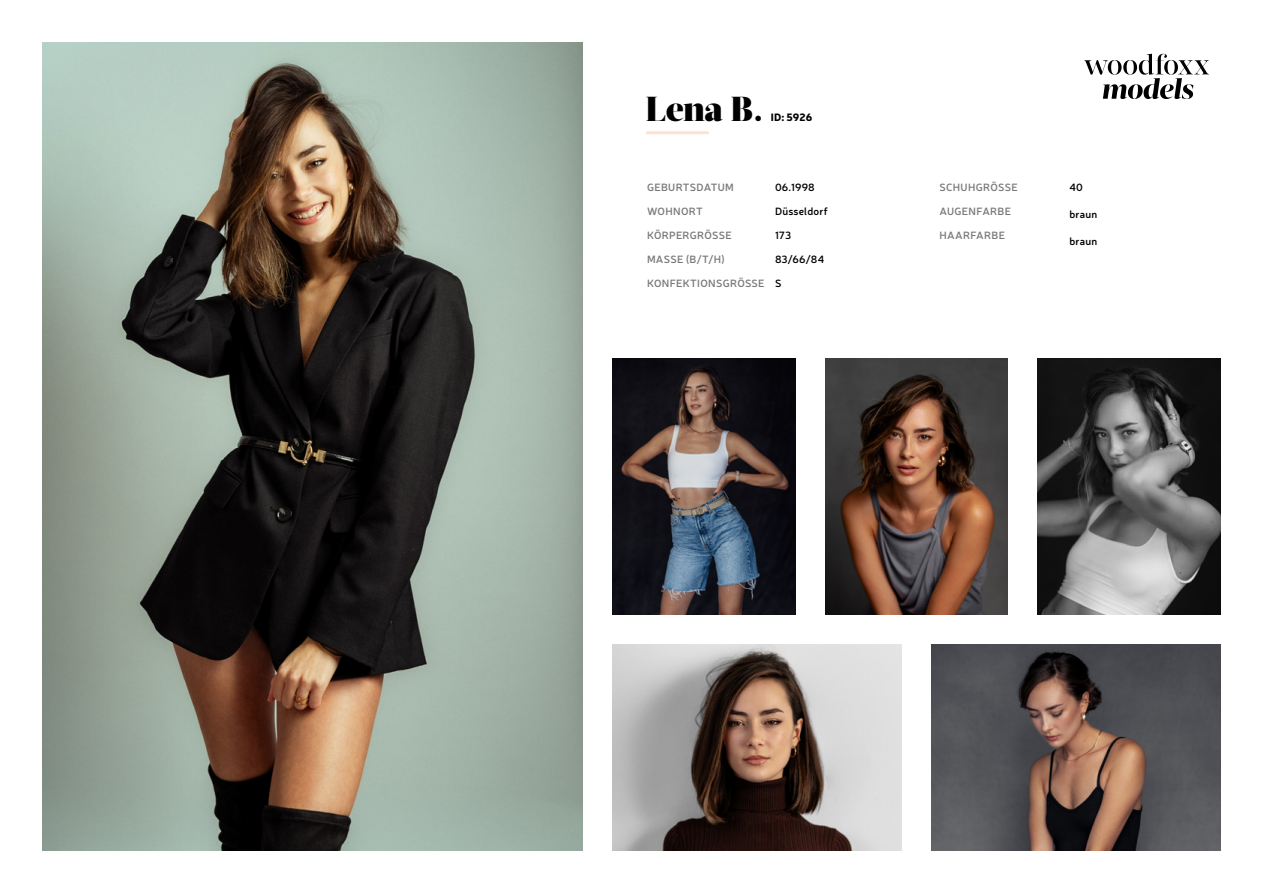
<style>
.page{position:relative;width:1263px;height:893px;background:#fff}
.page>*{position:absolute;margin:0;border:0;box-sizing:border-box;transform-origin:0 0}
.t1{font:900 34.65px "Acta Display";color:#000}
.t2{font:600 10.5px "Neris";letter-spacing:.025em;color:#7a797a}
.t3{font:600 10.5px "Neris";letter-spacing:.02em;color:#000}
.t4{font:900 10.5px "Neris";letter-spacing:.005em;color:#000}
</style>
<div class="page">
<img style="left:825px;top:358px;width:183px;height:256px">
<img style="left:612px;top:358px;width:183px;height:256px">
<img style="left:1037px;top:358px;width:183px;height:256px">
<img style="left:43px;top:43px;width:540px;height:807px">
<img style="left:931px;top:644px;width:289px;height:206px">
<img style="left:612px;top:644px;width:289px;height:206px">
<hr style="left:647px;top:131px;width:61px;height:3px;background:#fde2d2">
<svg style="left:1084px;top:54px;width:125px;height:45px"></svg>
<h1 class="t1" style="left:646px;top:88px;width:118px">Lena B.</h1>
<p class="t4" style="left:771px;top:110px;width:43px">ID: 5926</p>
<p class="t2" style="left:647px;top:180px;width:88px">GEBURTSDATUM</p>
<p class="t2" style="left:647px;top:204px;width:57px">WOHNORT</p>
<p class="t2" style="left:647px;top:228px;width:86px">KÖRPERGRÖSSE</p>
<p class="t2" style="left:647px;top:252px;width:79px">MASSE (B/T/H)</p>
<p class="t2" style="left:647px;top:276px;width:119px">KONFEKTIONSGRÖSSE</p>
<p class="t3" style="left:775px;top:180px;width:41px">06.1998</p>
<p class="t3" style="left:775px;top:204px;width:54px">Düsseldorf</p>
<p class="t3" style="left:775px;top:228px;width:18px">173</p>
<p class="t3" style="left:775px;top:252px;width:51px">83/66/84</p>
<p class="t3" style="left:775px;top:276px;width:8px">S</p>
<p class="t2" style="left:939px;top:180px;width:80px">SCHUHGRÖSSE</p>
<p class="t2" style="left:939px;top:204px;width:73px">AUGENFARBE</p>
<p class="t2" style="left:939px;top:228px;width:67px">HAARFARBE</p>
<p class="t3" style="left:1069px;top:180px;width:15px">40</p>
<p class="t3" style="left:1069px;top:207px;width:29px">braun</p>
<p class="t3" style="left:1069px;top:234px;width:29px">braun</p>
</div>
